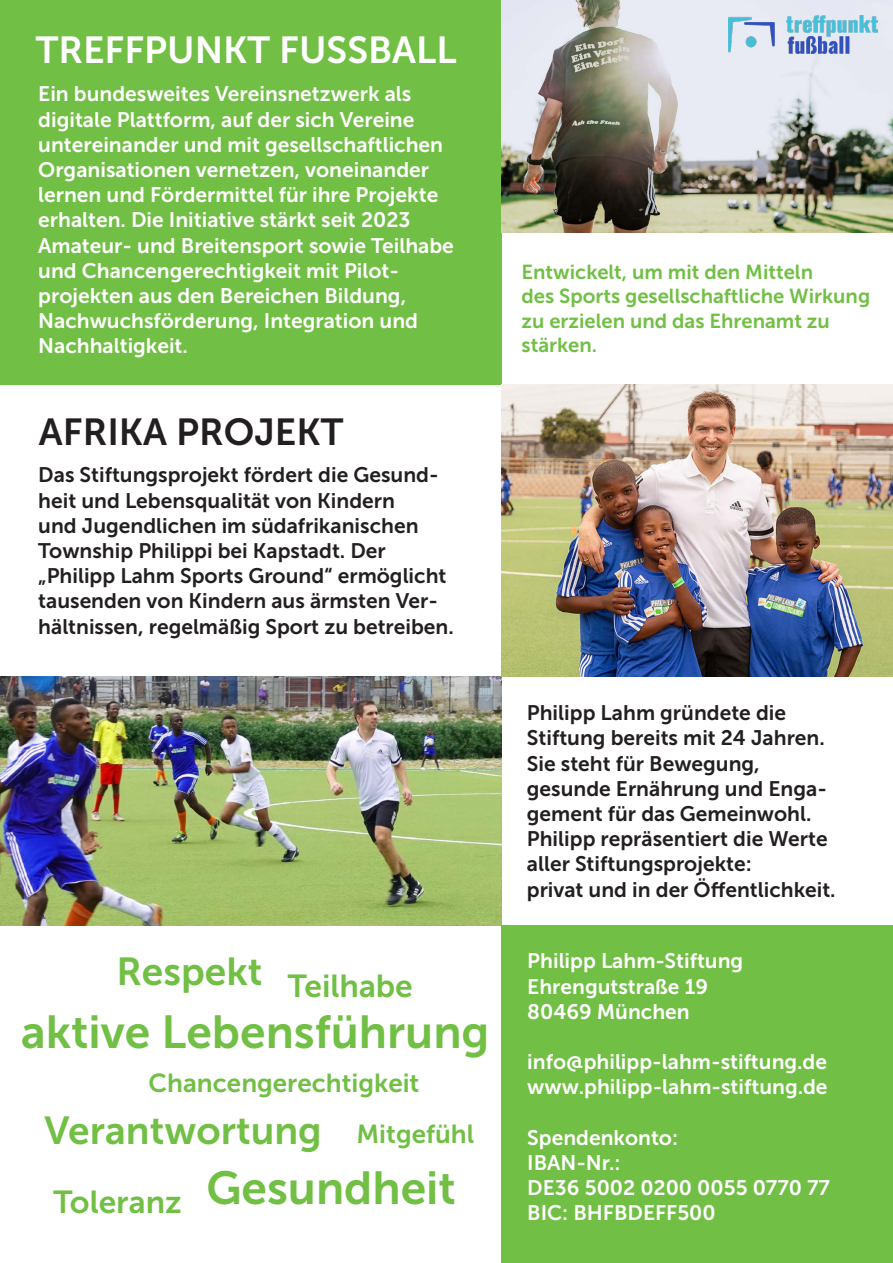
<style>
.page{position:relative;width:893px;height:1263px;background:#fff}
.page>*{position:absolute;margin:0;border:0;box-sizing:border-box;transform-origin:0 0}
.t1{font:46.05px "Museo Sans 700";color:#71bf44}
.t2{font:38.85px "Museo Sans 700";color:#71bf44}
.t3{font:37.5px "Museo Sans 700";color:#fff}
.t4{font:37.5px "Museo Sans 700";color:#231f20}
.t5{font:31.65px "Museo Sans 700";color:#71bf44}
.t6{font:25.95px "Museo Sans 700";color:#71bf44}
.t7{font:21px/25.2px "Museo Sans 700";color:#fff}
.t8{font:21px/25.2px "Museo Sans 700";color:#231f20}
.t9{font:20.25px/24.3px "Museo Sans 700";color:#71bf44}
</style>
<div class="page">
<div style="left:502px;top:925px;width:391px;height:338px;background:#71bf44"></div>
<div style="left:0;top:0;width:502px;height:385px;background:#71bf44"></div>
<img style="left:502px;top:0;width:391px;height:232px">
<img style="left:0;top:676px;width:502px;height:249px">
<img style="left:502px;top:385px;width:391px;height:291px">
<img style="left:728px;top:16px;width:149px;height:38px">
<p class="t3" style="left:36px;top:29px;width:422px">TREFFPUNKT FUSSBALL</p>
<p class="t7" style="left:38px;top:81px;width:417px">Ein bundesweites Vereinsnetzwerk als digitale Plattform, auf der sich Vereine untereinander und mit gesellschaftlichen Organisationen vernetzen, voneinander lernen und Fördermittel für ihre Projekte erhalten. Die Initiative stärkt seit 2023<br>Amateur- und Breitensport sowie Teilhabe und Chancengerechtigkeit mit Pilot&shy;projekten aus den Bereichen Bildung, Nachwuchsförderung, Integration und Nachhaltigkeit.</p>
<p class="t4" style="left:39px;top:411px;width:306px">AFRIKA PROJEKT</p>
<p class="t8" style="left:38px;top:463px;width:402px">Das Stiftungsprojekt fördert die Gesund-</p>
<p class="t8" style="left:38px;top:488px;width:417px">heit und Lebensqualität von Kindern<br>und Jugendlichen im südafrikanischen Township Philippi bei Kapstadt. Der „Philipp Lahm Sports Ground“ ermöglicht tausenden von Kindern aus ärmsten Ver&shy;hältnissen, regelmäßig Sport zu betreiben.</p>
<p class="t2" style="left:116px;top:950px;width:148px">Respekt</p>
<p class="t1" style="left:21px;top:1006px;width:470px">aktive Lebensführung</p>
<p class="t5" style="left:288px;top:968px;width:126px">Teilhabe</p>
<p class="t6" style="left:149px;top:1068px;width:272px">Chancengerechtigkeit</p>
<p class="t2" style="left:44px;top:1109px;width:279px">Verantwortung</p>
<p class="t6" style="left:357px;top:1120px;width:119px">Mitgefühl</p>
<p class="t5" style="left:53px;top:1184px;width:130px">Toleranz</p>
<p class="t1" style="left:206px;top:1162px;width:251px">Gesundheit</p>
<p class="t9" style="left:522px;top:260px;width:350px">Entwickelt, um mit den Mitteln<br>des Sports gesellschaftliche Wirkung zu erzielen und das Ehrenamt zu stärken.</p>
<p class="t8" style="left:527px;top:700px;width:261px">Philipp Lahm gründete die</p>
<p class="t8" style="left:527px;top:725px;width:299px">Stiftung bereits mit 24 Jahren.</p>
<p class="t8" style="left:527px;top:751px;width:234px">Sie steht für Bewegung,</p>
<p class="t8" style="left:527px;top:776px;width:302px">gesunde Ernährung und Enga-</p>
<p class="t8" style="left:527px;top:801px;width:286px">gement für das Gemeinwohl.</p>
<p class="t8" style="left:527px;top:826px;width:302px">Philipp repräsentiert die Werte</p>
<p class="t8" style="left:527px;top:851px;width:310px">aller Stiftungsprojekte:<br>privat und in der Öffentlichkeit.</p>
<p class="t7" style="left:527px;top:948px;width:218px">Philipp Lahm-Stiftung</p>
<p class="t7" style="left:527px;top:974px;width:182px">Ehrengutstraße 19</p>
<p class="t7" style="left:527px;top:999px;width:164px">80469 München</p>
<p class="t7" style="left:527px;top:1049px;width:301px">info@philipp-lahm-stiftung.de</p>
<p class="t7" style="left:527px;top:1074px;width:302px">www.philipp-lahm-stiftung.de</p>
<p class="t7" style="left:527px;top:1125px;width:152px">Spendenkonto:</p>
<p class="t7" style="left:527px;top:1150px;width:304px">IBAN-Nr.:<br>DE36 5002 0200 0055 0770 77</p>
<p class="t7" style="left:527px;top:1200px;width:190px">BIC: BHFBDEFF500</p>
</div>
